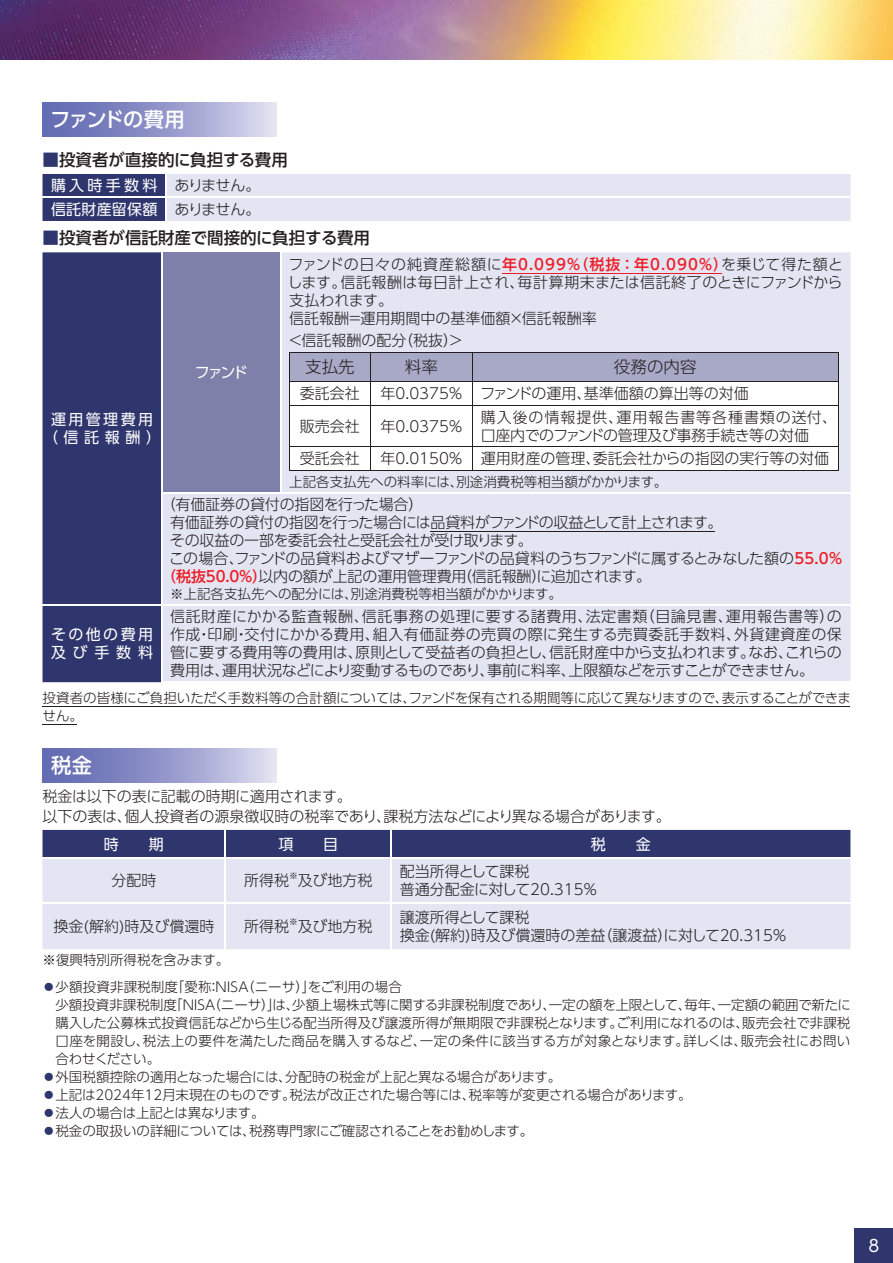
<style>
.page{position:relative;width:893px;height:1263px;background:#fff}
.page>*{position:absolute;margin:0;border:0;box-sizing:border-box;transform-origin:0 0}
.t1{font:20.25px "UD Shin Go Pro Medium 90 pv RKSJ H";letter-spacing:-.07em;color:#fff}
.t2{font:20.25px "UD Shin Go Pro Medium 90 pv RKSJ H";letter-spacing:-.035em;color:#fff}
.t3{font:16.5px "UD Shin Go Pro Medium 90 pv RKSJ H";color:#231f20}
.t4{font:16.5px "UD Shin Go Pro Light 90 pv RKSJ H";color:#231f20}
.t5{font:16.5px "UD Shin Go Pro Regular 90 pv RKSJ H";color:#fff}
.t6{font:15px/18px "UD Shin Go Pro Light 90 pv RKSJ H";letter-spacing:-.005em;color:#231f20}
.t7{font:15px "UD Shin Go Pro Light 90 pv RKSJ H";letter-spacing:-.055em;color:#231f20}
.t8{font:15px/18px "UD Shin Go Pro Regular 90 pv RKSJ H";letter-spacing:.16em;color:#fff;text-align:center}
.t9{font:15px "UD Shin Go Pro Light 90 pv RKSJ H";letter-spacing:-.035em;color:#231f20}
.t10{font:15px/23.5px "UD Shin Go Pro Regular 90 pv RKSJ H";letter-spacing:.015em;color:#fff}
.t11{font:13.5px/18px "UD Shin Go Pro Light 90 pv RKSJ H";color:#231f20}
.t12{font:13.5px "UD Shin Go Pro Light 90 pv RKSJ H";letter-spacing:-.02em;color:#231f20}
.t13{font:8.7px "UD Shin Go Pro Light 90 pv RKSJ H";color:#231f20}
.s1{color:#2f356d}
.s2{font-family:"UD Shin Go Pro Light 90 pv RKSJ H";color:#231f20}
.s3{font-family:"UD Shin Go Pro Medium 90 pv RKSJ H";color:#ed1c24}
</style>
<div class="page">
<hr style="left:43px;top:706px;width:807px;height:1px;background:#231f20">
<hr style="left:43px;top:724px;width:34px;height:1px;background:#231f20">
<svg style="left:43px;top:174px;width:807px;height:47px;background:#caccdf"></svg>
<div style="left:43px;top:252px;width:118px;height:430px;background:#2f356d"></div>
<svg style="left:163px;top:252px;width:687px;height:429px;background:#d7d8e9"></svg>
<hr style="left:280px;top:252px;width:1px;height:240px;background:#fff">
<hr style="left:43px;top:604px;width:119px;height:1px;background:#fff">
<hr style="left:161px;top:492px;width:689px;height:1px;background:#fff">
<hr style="left:162px;top:604px;width:688px;height:1px;background:#fff">
<hr style="left:502px;top:273px;width:219px;height:1px;background:#ed1c24">
<svg style="left:290px;top:406px;width:548px;height:64px"></svg>
<svg style="left:289px;top:352px;width:550px;height:53px"></svg>
<hr style="left:289px;top:405px;width:81px;height:1px;background:#231f20">
<hr style="left:289px;top:406px;width:1px;height:40px;background:#231f20">
<hr style="left:370px;top:405px;width:102px;height:1px;background:#231f20">
<hr style="left:370px;top:406px;width:1px;height:40px;background:#231f20">
<hr style="left:472px;top:405px;width:366px;height:1px;background:#231f20">
<hr style="left:472px;top:406px;width:1px;height:40px;background:#231f20">
<hr style="left:838px;top:406px;width:1px;height:40px;background:#231f20">
<hr style="left:289px;top:446px;width:81px;height:1px;background:#231f20">
<svg style="left:289px;top:447px;width:1px;height:23px"></svg>
<hr style="left:370px;top:446px;width:102px;height:1px;background:#231f20">
<svg style="left:370px;top:447px;width:1px;height:23px"></svg>
<hr style="left:472px;top:446px;width:366px;height:1px;background:#231f20">
<svg style="left:472px;top:447px;width:1px;height:23px"></svg>
<svg style="left:838px;top:447px;width:1px;height:23px"></svg>
<hr style="left:289px;top:470px;width:549px;height:1px;background:#231f20">
<hr style="left:431px;top:531px;width:284px;height:1px;background:#231f20">
<div style="left:43px;top:859px;width:807px;height:90px;background:#e4e5f3"></div>
<div style="left:43px;top:830px;width:807px;height:27px;background:#2f356d"></div>
<hr style="left:225px;top:858px;width:1px;height:45px;background:#fff">
<hr style="left:391px;top:858px;width:1px;height:45px;background:#fff">
<hr style="left:43px;top:903px;width:348px;height:1px;background:#fff">
<hr style="left:225px;top:904px;width:1px;height:45px;background:#fff">
<hr style="left:391px;top:903px;width:459px;height:1px;background:#fff">
<hr style="left:391px;top:904px;width:1px;height:45px;background:#fff">
<div style="left:43px;top:102px;width:233px;height:34px;background:linear-gradient(to right,#565fac,#d8d8ed)"></div>
<div style="left:43px;top:748px;width:233px;height:34px;background:linear-gradient(to right,#565fac,#d8d8ed)"></div>
<div style="left:855px;top:1228px;width:38px;height:34px;background:#2f356d"></div>
<img style="left:0;top:0;width:893px;height:60px">
<h1 class="t1" style="left:50px;top:112px;width:136px">ファンドの費用</h1>
<p class="t3" style="left:43px;top:153px;width:247px"><span class="s1">■</span>投資者が直接的に負担する費用</p>
<p class="t10" style="left:51px;top:176px;width:211px">購入時手数料 <span class="s2">ありません。</span>信託財産留保額 <span class="s2">ありません。</span></p>
<p class="t3" style="left:43px;top:232px;width:329px"><span class="s1">■</span>投資者が信託財産で間接的に負担する費用</p>
<p class="t8" style="left:43px;top:413px;width:120px">運用管理費用（信託報酬）</p>
<p class="t6" style="left:287px;top:257px;width:557px">ファンドの日々の純資産総額に<span class="s3">年0.099％（税抜：年0.090％）</span>を乗じて得た額とします。信託報酬は毎日計上され、毎計算期末または信託終了のときにファンドから支払われます。<br>信託報酬＝運用期間中の基準価額×信託報酬率</p>
<p class="t6" style="left:288px;top:333px;width:177px">＜信託報酬の配分（税抜）＞</p>
<p class="t4" style="left:305px;top:361px;width:51px">支払先</p>
<p class="t4" style="left:405px;top:361px;width:35px">料率</p>
<p class="t4" style="left:614px;top:361px;width:84px">役務の内容</p>
<p class="t6" style="left:300px;top:387px;width:62px">委託会社</p>
<p class="t6" style="left:381px;top:387px;width:370px">年0.0375％ ファンドの運用、基準価額の算出等の対価</p>
<p class="t6" style="left:300px;top:419px;width:62px">販売会社</p>
<p class="t6" style="left:381px;top:419px;width:84px">年0.0375％</p>
<p class="t6" style="left:481px;top:410px;width:358px">購入後の情報提供、運用報告書等各種書類の送付、口座内でのファンドの管理及び事務手続き等の対価</p>
<p class="t6" style="left:300px;top:452px;width:62px">受託会社</p>
<p class="t6" style="left:381px;top:452px;width:450px">年0.0150％ 運用財産の管理、委託会社からの指図の実行等の対価</p>
<p class="t11" style="left:289px;top:475px;width:380px">上記各支払先への料率には、別途消費税等相当額がかかります。</p>
<p class="t6" style="left:161px;top:497px;width:264px">（有価証券の貸付の指図を行った場合）</p>
<p class="t9" style="left:170px;top:517px;width:554px">有価証券の貸付の指図を行った場合には品貸料がファンドの収益として計上されます。</p>
<p class="t6" style="left:170px;top:533px;width:364px">その収益の一部を委託会社と受託会社が受け取ります。</p>
<p class="t7" style="left:169px;top:553px;width:675px">この場合、ファンドの品貸料およびマザーファンドの品貸料のうちファンドに属するとみなした額の<span class="s3">55.0％</span></p>
<p class="t6" style="left:161px;top:569px;width:492px"><span class="s3">（税抜50.0%）</span>以内の額が上記の運用管理費用（信託報酬）に追加されます。</p>
<p class="t11" style="left:170px;top:587px;width:393px">※上記各支払先への配分には、別途消費税等相当額がかかります。</p>
<p class="t8" style="left:195px;top:366px;width:54px">ファンド</p>
<p class="t6" style="left:170px;top:609px;width:673px;text-align:justify">信託財産にかかる監査報酬、信託事務の処理に要する諸費用、法定書類（目論見書、運用報告書等）の作成・印刷・交付にかかる費用、組入有価証券の売買の際に発生する売買委託手数料、外貨建資産の保管に要する費用等の費用は、原則として受益者の負担とし、信託財産中から支払われます。なお、これらの費用は、運用状況などにより変動するものであり、事前に料率、上限額などを示すことができません。</p>
<p class="t11" style="left:43px;top:691px;width:810px">投資者の皆様にご負担いただく手数料等の合計額については、ファンドを保有される期間等に応じて異なりますので、表示することができません。</p>
<p class="t8" style="left:51px;top:627px;width:104px;text-align:left">その他の費用及び手数料</p>
<h1 class="t2" style="left:51px;top:758px;width:43px">税金</h1>
<p class="t6" style="left:43px;top:789px;width:630px;line-height:19.5px">税金は以下の表に記載の時期に適用されます。<br>以下の表は、個人投資者の源泉徴収時の税率であり、課税方法などにより異なる場合があります。</p>
<p class="t8" style="left:104px;top:837px;width:62px">時　　期</p>
<p class="t8" style="left:278px;top:837px;width:61px">項　　目</p>
<p class="t8" style="left:591px;top:837px;width:62px">税　　金</p>
<p class="t6" style="left:111px;top:874px;width:47px">分配時</p>
<p class="t6" style="left:244px;top:874px;width:47px">所得税</p>
<p class="t13" style="left:289px;top:872px;width:10px">※</p>
<p class="t6" style="left:298px;top:874px;width:76px">及び地方税</p>
<p class="t6" style="left:400px;top:865px;width:199px">配当所得として課税<br>普通分配金に対して20.315％</p>
<p class="t6" style="left:54px;top:919px;width:162px">換金(解約)時及び償還時</p>
<p class="t6" style="left:244px;top:919px;width:47px">所得税</p>
<p class="t13" style="left:289px;top:918px;width:10px">※</p>
<p class="t6" style="left:298px;top:919px;width:76px">及び地方税</p>
<p class="t6" style="left:400px;top:910px;width:389px">譲渡所得として課税<br>換金(解約)時及び償還時の差益（譲渡益）に対して20.315％</p>
<p class="t11" style="left:43px;top:953px;width:188px">※復興特別所得税を含みます。</p>
<p class="t11" style="left:55px;top:979px;width:797px;text-indent:-13px"><span class="s1">●</span>少額投資非課税制度「愛称：NISA（ニーサ）」をご利用の場合<br>少額投資非課税制度「NISA（ニーサ）」は、少額上場株式等に関する非課税制度であり、一定の額を上限として、毎年、一定額の範囲で新たに購入した公募株式投資信託などから生じる配当所得及び譲渡所得が無期限で非課税となります。ご利用になれるのは、販売会社で非課税口座を開設し、税法上の要件を満たした商品を購入するなど、一定の条件に該当する方が対象となります。詳しくは、販売会社にお問い合わせください。</p>
<p class="t11" style="left:42px;top:1069px;width:520px"><span class="s1">●</span>外国税額控除の適用となった場合には、分配時の税金が上記と異なる場合があります。</p>
<p class="t11" style="left:42px;top:1087px;width:651px"><span class="s1">●</span>上記は2024年12月末現在のものです。税法が改正された場合等には、税率等が変更される場合があります。</p>
<p class="t12" style="left:42px;top:1108px;width:224px"><span class="s1">●</span>法人の場合は上記とは異なります。</p>
<p class="t12" style="left:42px;top:1126px;width:492px"><span class="s1">●</span>税金の取扱いの詳細については、税務専門家にご確認されることをお勧めします。</p>
<p class="t5" style="left:868px;top:1239px;width:12px">8</p>
</div>
